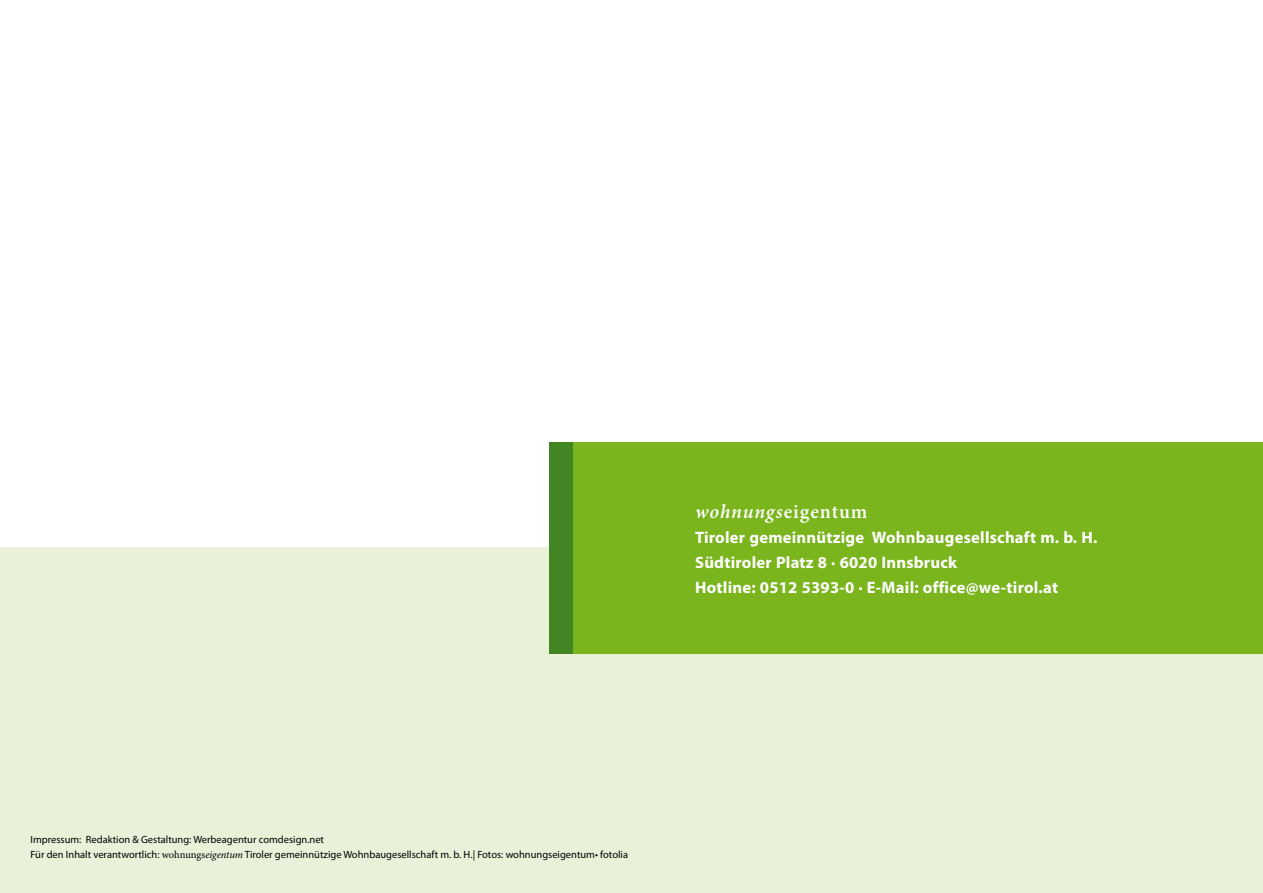
<style>
.page{position:relative;width:1263px;height:893px;background:#fff}
.page>*{position:absolute;margin:0;border:0;box-sizing:border-box;transform-origin:0 0}
.t1{font:italic 600 19.95px "Minion Pro";letter-spacing:.04em;color:#fff}
.t2{font:700 16.5px/24.9px "Myriad Pro";letter-spacing:.015em;color:#fff}
.t3{font:10.5px/15px "Myriad Pro";color:#000}
.s1{font-style:normal}
.s2{font-family:"Minion Pro"}
.s3{font-family:"Minion Pro";font-style:italic}
</style>
<div class="page">
<div style="left:0;top:547px;width:1263px;height:346px;background:#e9f1d9"></div>
<div style="left:550px;top:442px;width:713px;height:212px;background:#7ab51d"></div>
<div style="left:550px;top:442px;width:23px;height:212px;background:#418622"></div>
<h1 class="t1" style="left:695px;top:498px;width:174px">wohnungs<span class="s1">eigentum</span></h1>
<h2 class="t2" style="left:695px;top:524px;width:404px">Tiroler gemeinnützige Wohnbaugesellschaft m. b. H.<br>Südtiroler Platz 8 · 6020 Innsbruck<br>Hotline: 0512 5393-0 · E-Mail: office@we-tirol.at</h2>
<p class="t3" style="left:30px;top:831px;width:599px">Impressum: Redaktion &amp; Gestaltung: Werbeagentur comdesign.net<br>Für den Inhalt verantwortlich: <span class="s2">wohnungs</span><span class="s3">eigentum</span> Tiroler gemeinnützige Wohnbaugesellschaft m. b. H.| Fotos: wohnungseigentum• fotolia</p>
</div>
